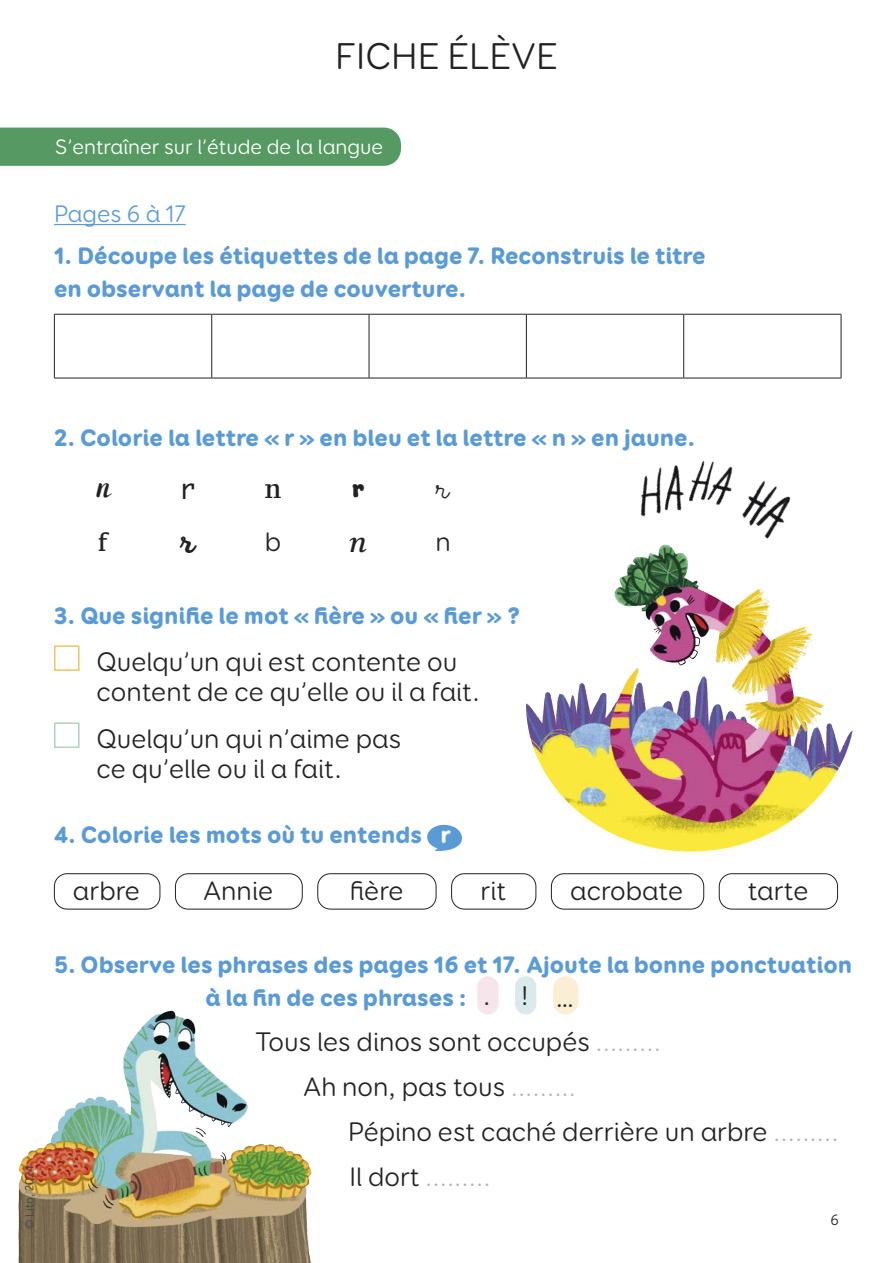
<style>
.page{position:relative;width:893px;height:1263px;background:#fff}
.page>*{position:absolute;margin:0;border:0;box-sizing:border-box;transform-origin:0 0}
.t1{font:37.5px "Booster Next FY";color:#222221}
.t2{font:italic 33px "Active";color:#222221}
.t3{font:700 33px "Gino School Script";color:#222221}
.t4{font:33px "Hanley Pro Script";color:#222221}
.t5{font:italic 30px "Tiro Kannada";color:#222221}
.t6{font:700 28.5px "Giulia Plain";color:#222221}
.t7{font:27px/30px "Booster Next FY";color:#222221}
.t8{font:27px "Monaco";color:#222221}
.t9{font:500 27px "Gimlet Text Condensed";color:#222221}
.t10{font:27px "Kefa";color:#222221}
.t11{font:900 24px/33px "Booster Next FY";color:#5b9bd5}
.t12{font:24px "Booster Next FY";color:#b1b1b0}
.t13{font:24px "Booster Next FY";color:#5b9bd5}
.t14{font:900 24px "Booster Next FY";color:#fff}
.t15{font:21px "Booster Next FY";color:#fff}
.t16{font:15px "Booster Next FY";color:#222221}
.t17{font:12px "Booster Next FY";color:#424242}
.s1{font-size:24px;color:#b1b1b0}
.s2{font-size:27px;color:#222221}
</style>
<div class="page">
<hr style="left:54px;top:224px;width:132px;height:1px;background:#5b9bd5">
<hr style="left:54px;top:314px;width:158px;height:1px;background:#222221">
<hr style="left:54px;top:315px;width:1px;height:63px;background:#222221">
<hr style="left:212px;top:314px;width:157px;height:1px;background:#222221">
<hr style="left:211px;top:315px;width:1px;height:63px;background:#222221">
<hr style="left:369px;top:314px;width:157px;height:1px;background:#222221">
<hr style="left:369px;top:315px;width:1px;height:63px;background:#222221">
<hr style="left:526px;top:314px;width:158px;height:1px;background:#222221">
<hr style="left:526px;top:315px;width:1px;height:63px;background:#222221">
<hr style="left:684px;top:314px;width:157px;height:1px;background:#222221">
<hr style="left:683px;top:315px;width:1px;height:63px;background:#222221">
<hr style="left:841px;top:315px;width:1px;height:63px;background:#222221">
<hr style="left:54px;top:378px;width:158px;height:1px;background:#222221">
<hr style="left:212px;top:378px;width:157px;height:1px;background:#222221">
<hr style="left:369px;top:378px;width:157px;height:1px;background:#222221">
<hr style="left:526px;top:378px;width:158px;height:1px;background:#222221">
<hr style="left:684px;top:378px;width:157px;height:1px;background:#222221">
<div style="left:54px;top:645px;width:26px;height:26px;background:#fff;border:2px solid #eec464"></div>
<div style="left:54px;top:722px;width:26px;height:26px;background:#fff;border:2px solid #b0d2c1"></div>
<svg style="left:427px;top:824px;width:35px;height:27px"></svg>
<div style="left:54px;top:873px;width:106px;height:36px;border:1px solid #222221;border-radius:13px"></div>
<div style="left:175px;top:873px;width:128px;height:36px;border:1px solid #222221;border-radius:13px"></div>
<div style="left:317px;top:873px;width:119px;height:36px;border:1px solid #222221;border-radius:13px"></div>
<div style="left:451px;top:873px;width:85px;height:36px;border:1px solid #222221;border-radius:13px"></div>
<div style="left:551px;top:873px;width:153px;height:36px;border:1px solid #222221;border-radius:13px"></div>
<div style="left:719px;top:873px;width:119px;height:36px;border:1px solid #222221;border-radius:13px"></div>
<div style="left:477px;top:976px;width:21px;height:38px;background:#f6e6eb;border-radius:11px"></div>
<div style="left:515px;top:976px;width:21px;height:38px;background:#d9eaec;border-radius:11px"></div>
<div style="left:553px;top:976px;width:25px;height:38px;background:#faeed4;border-radius:13px"></div>
<div style="left:0;top:128px;width:401px;height:38px;background:#569962"></div>
<img style="left:526px;top:569px;width:327px;height:282px">
<img style="left:627px;top:461px;width:164px;height:108px">
<img style="left:18px;top:1010px;width:294px;height:253px">
<p class="t1" style="left:335px;top:34px;width:224px">FICHE ÉLÈVE</p>
<p class="t15" style="left:55px;top:134px;width:329px">S’entraîner sur l’étude de la langue</p>
<p class="t13" style="left:54px;top:199px;width:133px">Pages 6 à 17</p>
<p class="t11" style="left:54px;top:239px;width:653px">1. Découpe les étiquettes de la page 7. Reconstruis le titre en observant la page de couverture.</p>
<p class="t11" style="left:54px;top:421px;width:643px">2. Colorie la lettre « r » en bleu et la lettre « n » en jaune.</p>
<p class="t2" style="left:96px;top:467px;width:25px">n</p>
<p class="t8" style="left:180px;top:466px;width:18px">r</p>
<p class="t9" style="left:264px;top:469px;width:19px">n</p>
<p class="t6" style="left:352px;top:471px;width:14px">r</p>
<p class="t3" style="left:436px;top:467px;width:15px">r</p>
<p class="t10" style="left:98px;top:525px;width:12px">f</p>
<p class="t4" style="left:181px;top:515px;width:16px">r</p>
<p class="t7" style="left:265px;top:526px;width:18px">b</p>
<p class="t5" style="left:349px;top:524px;width:19px">n</p>
<p class="t7" style="left:435px;top:526px;width:17px">n</p>
<p class="t11" style="left:54px;top:599px;width:468px">3. Que signifie le mot « fière » ou « fier » ?</p>
<p class="t7" style="left:97px;top:647px;width:385px">Quelqu’un qui est contente ou content de ce qu’elle ou il a fait.</p>
<p class="t7" style="left:97px;top:724px;width:306px">Quelqu’un qui n’aime pas ce qu’elle ou il a fait.</p>
<p class="t11" style="left:54px;top:819px;width:370px">4. Colorie les mots où tu entends</p>
<p class="t14" style="left:440px;top:819px;width:12px">r</p>
<p class="t7" style="left:73px;top:876px;width:69px">arbre</p>
<p class="t7" style="left:203px;top:876px;width:72px">Annie</p>
<p class="t7" style="left:350px;top:876px;width:55px">fière</p>
<p class="t7" style="left:480px;top:876px;width:27px">rit</p>
<p class="t7" style="left:570px;top:876px;width:114px">acrobate</p>
<p class="t7" style="left:748px;top:876px;width:62px">tarte</p>
<p class="t17" style="left:22px;top:1229px;width:65px;rotate:-90deg">© Lito, 2024</p>
<p class="t11" style="left:205px;top:948px;width:648px;text-indent:-151px">5. Observe les phrases des pages 16 et 17. Ajoute la bonne ponctuation à la fin de ces phrases :</p>
<p class="t7" style="left:521px;top:981px;width:9px">!</p>
<p class="t7" style="left:483px;top:981px;width:9px">.</p>
<p class="t7" style="left:556px;top:983px;width:19px">…</p>
<p class="t7" style="left:255px;top:1026px;width:407px">Tous les dinos sont occupés <span class="s1">.........</span></p>
<p class="t7" style="left:303px;top:1071px;width:274px">Ah non, pas tous <span class="s1">.........</span></p>
<p class="t7" style="left:348px;top:1116px;width:492px">Pépino est caché derrière un arbre <span class="s1">.........</span></p>
<p class="t12" style="left:349px;top:1163px;width:142px"><span class="s2">Il dort</span> .........</p>
<p class="t16" style="left:830px;top:1211px;width:10px">6</p>
</div>
